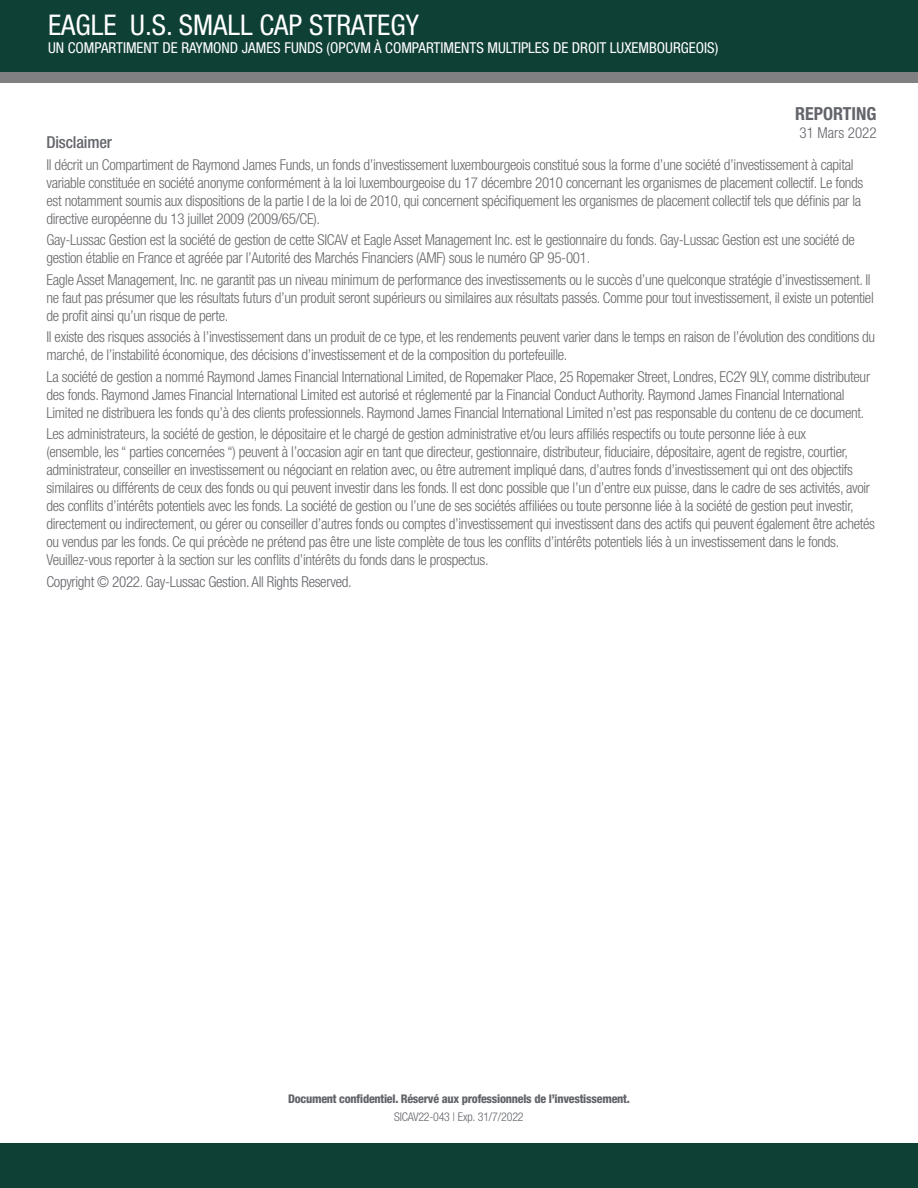
<style>
.page{position:relative;width:918px;height:1188px;background:#fff}
.page>*{position:absolute;margin:0;border:0;box-sizing:border-box;transform-origin:0 0}
.t1{font:condensed 28.5px "Helvetica Neue LT Std";color:#fff}
.t2{font:700 condensed 18px "Helvetica Neue LT Std";color:#63656a}
.t3{font:500 condensed 16.5px "Helvetica Neue LT Std";letter-spacing:-.01em;color:#63656a}
.t4{font:300 condensed 15px/18px "Helvetica Neue LT Std";letter-spacing:-.02em;color:#68696c}
.t5{font:condensed 15px "Helvetica Neue LT Std";color:#fff}
.t6{font:300 condensed 15px "Helvetica Neue LT Std";letter-spacing:-.02em;color:#63656a}
.t7{font:300 condensed 15px "Helvetica Neue LT Std";color:#63656a}
.t8{font:800 condensed 12px "Helvetica Neue LT Std";letter-spacing:-.02em;color:#63656a}
.t9{font:300 condensed 12px "Helvetica Neue LT Std";letter-spacing:-.02em;color:#63656a}
</style>
<div class="page">
<div style="left:0;top:1143px;width:918px;height:45px;background:#0e4036"></div>
<div style="left:0;top:24px;width:918px;height:58px;background:#808083"></div>
<div style="left:0;top:0;width:918px;height:72px;background:#0e4036"></div>
<p class="t1" style="left:48px;top:9px;width:372px">EAGLE U.S. SMALL CAP STRATEGY</p>
<p class="t5" style="left:48px;top:39px;width:672px">UN COMPARTIMENT DE RAYMOND JAMES FUNDS (OPCVM À COMPARTIMENTS MULTIPLES DE DROIT LUXEMBOURGEOIS)</p>
<p class="t2" style="left:795px;top:103px;width:83px">REPORTING</p>
<p class="t7" style="left:800px;top:124px;width:79px">31 Mars 2022</p>
<p class="t3" style="left:46px;top:133px;width:67px">Disclaimer</p>
<p class="t4" style="left:46px;top:155px;width:819px">Il décrit un Compartiment de Raymond James Funds, un fonds d’investissement luxembourgeois constitué sous la forme d’une société d’investissement à capital variable constituée en société anonyme conformément à la loi luxembourgeoise du 17 décembre 2010 concernant les organismes de placement collectif. Le fonds est notamment soumis aux dispositions de la partie I de la loi de 2010, qui concernent spécifiquement les organismes de placement collectif tels que définis par la directive européenne du 13 juillet 2009 (2009/65/CE).</p>
<p class="t4" style="left:46px;top:231px;width:810px">Gay-Lussac Gestion est la société de gestion de cette SICAV et Eagle Asset Management Inc. est le gestionnaire du fonds. Gay-Lussac Gestion est une société de gestion établie en France et agréée par l’Autorité des Marchés Financiers (AMF) sous le numéro GP 95-001.</p>
<p class="t4" style="left:46px;top:270px;width:829px">Eagle Asset Management, Inc. ne garantit pas un niveau minimum de performance des investissements ou le succès d’une quelconque stratégie d’investissement. Il ne faut pas présumer que les résultats futurs d’un produit seront supérieurs ou similaires aux résultats passés. Comme pour tout investissement, il existe un potentiel de profit ainsi qu’un risque de perte.</p>
<p class="t4" style="left:46px;top:328px;width:830px">Il existe des risques associés à l’investissement dans un produit de ce type, et les rendements peuvent varier dans le temps en raison de l’évolution des conditions du marché, de l’instabilité économique, des décisions d’investissement et de la composition du portefeuille.</p>
<p class="t4" style="left:46px;top:367px;width:825px">La société de gestion a nommé Raymond James Financial International Limited, de Ropemaker Place, 25 Ropemaker Street, Londres, EC2Y 9LY, comme distributeur des fonds. Raymond James Financial International Limited est autorisé et réglementé par la Financial Conduct Authority. Raymond James Financial International<br>Limited ne distribuera les fonds qu’à des clients professionnels. Raymond James Financial International Limited n’est pas responsable du contenu de ce document.</p>
<p class="t4" style="left:46px;top:425px;width:830px">Les administrateurs, la société de gestion, le dépositaire et le chargé de gestion administrative et/ou leurs affiliés respectifs ou toute personne liée à eux<br>(ensemble, les “ parties concernées “) peuvent à l’occasion agir en tant que directeur, gestionnaire, distributeur, fiduciaire, dépositaire, agent de registre, courtier, administrateur, conseiller en investissement ou négociant en relation avec, ou être autrement impliqué dans, d’autres fonds d’investissement qui ont des objectifs similaires ou différents de ceux des fonds ou qui peuvent investir dans les fonds. Il est donc possible que l’un d’entre eux puisse, dans le cadre de ses activités, avoir des conflits d’intérêts potentiels avec les fonds. La société de gestion ou l’une de ses sociétés affiliées ou toute personne liée à la société de gestion peut investir, directement ou indirectement, ou gérer ou conseiller d’autres fonds ou comptes d’investissement qui investissent dans des actifs qui peuvent également être achetés ou vendus par les fonds. Ce qui précède ne prétend pas être une liste complète de tous les conflits d’intérêts potentiels liés à un investissement dans le fonds.<br>Veuillez-vous reporter à la section sur les conflits d’intérêts du fonds dans le prospectus.</p>
<p class="t6" style="left:46px;top:573px;width:307px">Copyright © 2022. Gay-Lussac Gestion. All Rights Reserved.</p>
<p class="t8" style="left:288px;top:1092px;width:343px">Document confidentiel. Réservé aux professionnels de l’investissement.</p>
<p class="t9" style="left:394px;top:1110px;width:131px">SICAV22-043 | Exp. 31/7/2022</p>
</div>
